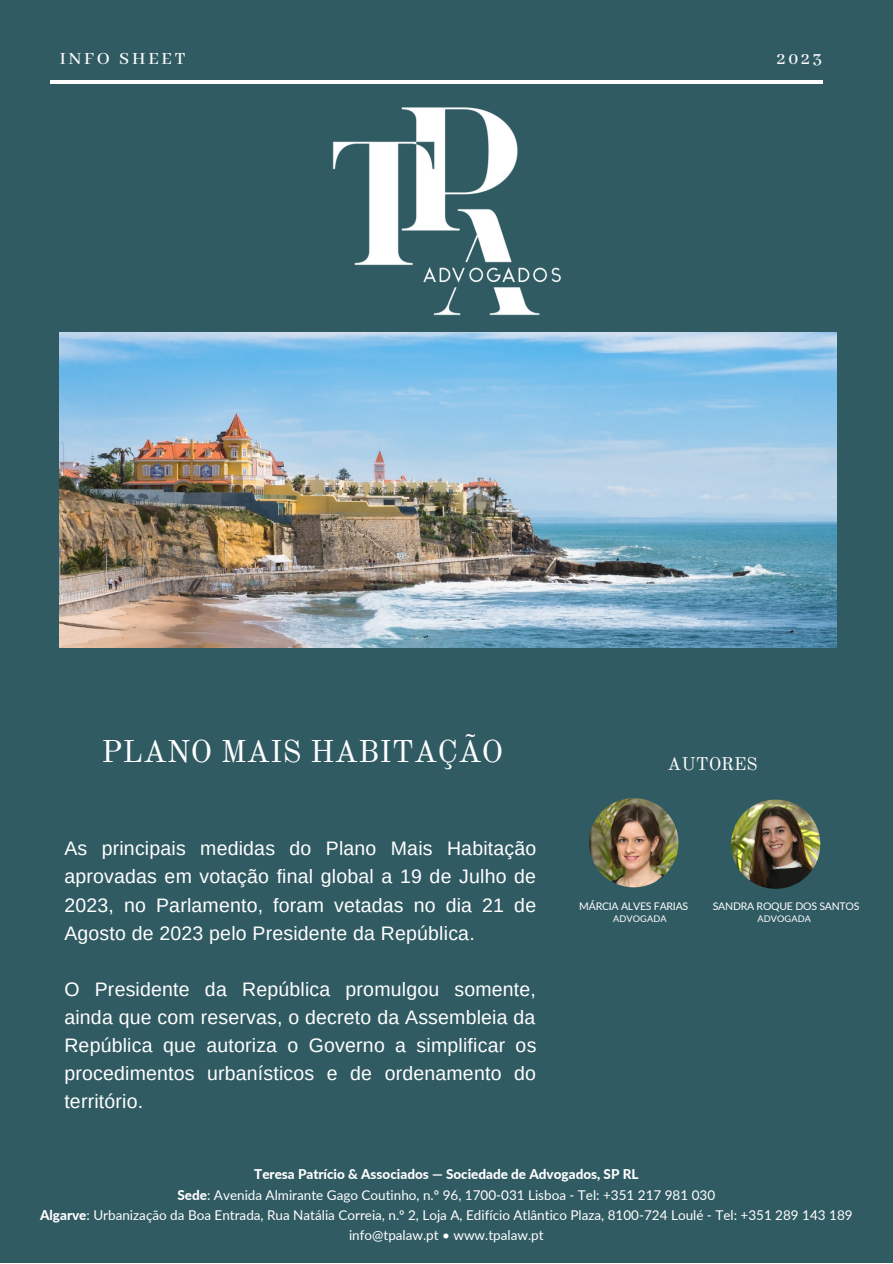
<style>
.page{position:relative;width:893px;height:1264px;background:#fff}
.page>*{position:absolute;margin:0;border:0;box-sizing:border-box;transform-origin:0 0}
.t1{font:30.9px "Old Standard";color:#fff}
.t2{font:19.5px/28px "Arimo";letter-spacing:.01em;color:#fff;text-align:justify}
.t3{font:500 19.05px "Abhaya Libre";letter-spacing:.15em;color:#fff}
.t4{font:18px "Old Standard";color:#fff}
.t5{font:13.5px "Lato";color:#fff}
.t6{font:800 13.5px "Lato";color:#fff}
.t7{font:10.5px "Lato";letter-spacing:-.02em;color:#fff}
.t8{font:9.15px "Lato";letter-spacing:.01em;color:#fff}
.s1{color:#315b63}
.s2{font-weight:800}
</style>
<div class="page">
<div style="left:0;top:0;width:892px;height:1262px;background:#315b63"></div>
<hr style="left:51px;top:80px;width:771px;height:4px;background:#fff">
<img style="left:589px;top:798px;width:89px;height:89px;border-radius:50%">
<img style="left:731px;top:799px;width:89px;height:89px;border-radius:50%">
<img style="left:332px;top:107px;width:229px;height:209px">
<img style="left:60px;top:332px;width:776px;height:315px">
<p class="t3" style="left:60px;top:48px;width:127px">INFO SHEET</p>
<p class="t3" style="left:776px;top:48px;width:47px">2023</p>
<p class="t1" style="left:101px;top:732px;width:403px">PLANO MAIS HABITAÇÃO</p>
<p class="t2" style="left:64px;top:834px;width:473px">As principais medidas do Plano Mais Habitação aprovadas em votação final global a 19 de Julho de 2023, no Parlamento, foram vetadas no dia 21 de Agosto de 2023 pelo Presidente da República.</p>
<p class="t2" style="left:64px;top:975px;width:473px">O Presidente da República promulgou somente, ainda que com reservas, o decreto da Assembleia da República que autoriza o Governo a simplificar os procedimentos urbanísticos e de ordenamento do território. <span class="s1">a</span></p>
<p class="t4" style="left:667px;top:752px;width:92px">AUTORES</p>
<p class="t7" style="left:579px;top:899px;width:111px">MÁRCIA ALVES FARIAS</p>
<p class="t7" style="left:712px;top:899px;width:148px">SANDRA ROQUE DOS SANTOS</p>
<p class="t8" style="left:613px;top:913px;width:55px">ADVOGADA</p>
<p class="t8" style="left:757px;top:913px;width:55px">ADVOGADA</p>
<p class="t6" style="left:254px;top:1165px;width:386px">Teresa Patrício &amp; Associados ― Sociedade de Advogados, SP RL</p>
<p class="t5" style="left:177px;top:1186px;width:539px"><span class="s2">Sede</span>: Avenida Almirante Gago Coutinho, n.º 96, 1700-031 Lisboa - Tel: +351 217 981 030</p>
<p class="t5" style="left:40px;top:1206px;width:814px"><span class="s2">Algarve</span>: Urbanização da Boa Entrada, Rua Natália Correia, n.º 2, Loja A, Edifício Atlântico Plaza, 8100-724 Loulé - Tel: +351 289 143 189</p>
<p class="t5" style="left:349px;top:1226px;width:196px">info@tpalaw.pt • www.tpalaw.pt</p>
</div>
